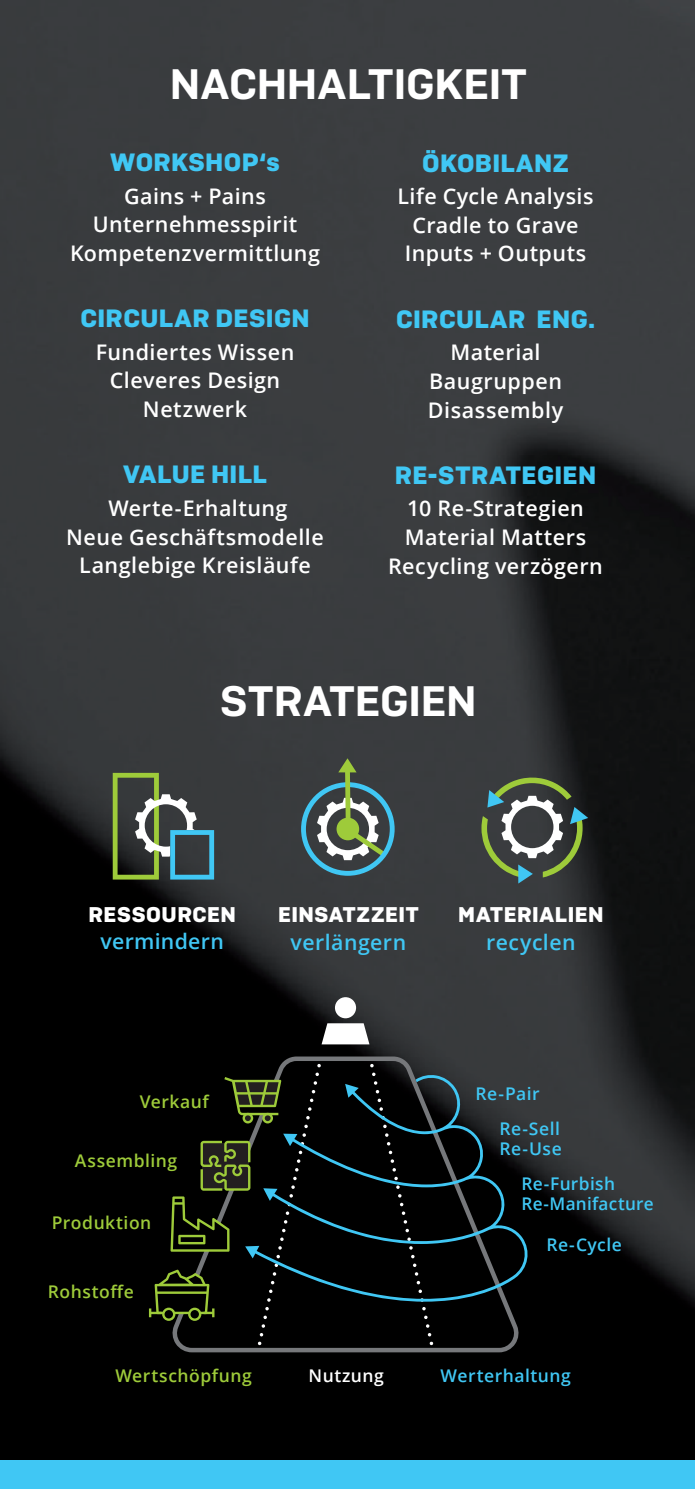
<style>
.page{position:relative;width:695px;height:1489px;background:#fff}
.page>*{position:absolute;margin:0;border:0;box-sizing:border-box;transform-origin:0 0}
.t1{font:600 42.5px "Camber";letter-spacing:-.005em;color:#fff}
.t2{font:700 25px "Camber";letter-spacing:.015em;color:#40c7f4}
.t3{font:600 21.5px/28.8px "Open Sans";letter-spacing:.025em;color:#fff;text-align:center}
.t4{font:700 21.25px "Camber";letter-spacing:.025em;color:#fff}
.t5{font:600 21.25px "Open Sans";letter-spacing:.02em;color:#40c7f4}
.t6{font:600 17.5px/34.5px "Open Sans";letter-spacing:.025em;color:#40c7f4}
.t7{font:600 17.5px "Open Sans";letter-spacing:.03em;color:#9ecb3a}
.t8{font:600 17.5px "Open Sans";letter-spacing:.03em;color:#fff}
</style>
<div class="page">
<img style="left:0;top:0;width:694px;height:1460px">
<div style="left:0;top:1460px;width:694px;height:28px;background:#40c7f4"></div>
<svg style="left:113px;top:772px;width:101px;height:107px;background:#536357"></svg>
<svg style="left:481px;top:777px;width:107px;height:106px;background:#556154"></svg>
<svg style="left:301px;top:782px;width:93px;height:93px;background:#5c7575"></svg>
<div style="left:345px;top:770px;width:5px;height:58px;background:#9ecb3a"></div>
<svg style="left:338px;top:758px;width:18px;height:14px"></svg>
<svg style="left:321px;top:1023px;width:48px;height:21px"></svg>
<div style="left:335px;top:997px;width:21px;height:21px;background:#fff;border-radius:50%"></div>
<svg style="left:171px;top:1056px;width:348px;height:296px;background:#19191a"></svg>
<svg style="left:149px;top:1063px;width:172px;height:281px;background:#101308"></svg>
<svg style="left:245px;top:1074px;width:286px;height:231px;background:#0d1415"></svg>
<h1 class="t1" style="left:170px;top:58px;width:358px">NACHHALTIGKEIT</h1>
<p class="t2" style="left:110px;top:147px;width:171px">WORKSHOP‘s</p>
<p class="t3" style="left:70px;top:181px;width:251px">Gains + Pains<br>Unternehmesspirit<br>Kompetenzvermittlung</p>
<p class="t2" style="left:80px;top:303px;width:231px">CIRCULAR DESIGN</p>
<p class="t3" style="left:96px;top:337px;width:200px">Fundiertes Wissen<br>Cleveres Design<br>Netzwerk</p>
<p class="t2" style="left:123px;top:459px;width:145px">VALUE HILL</p>
<p class="t3" style="left:66px;top:493px;width:259px">Werte-Erhaltung<br>Neue Geschäftsmodelle<br>Langlebige Kreisläufe</p>
<p class="t2" style="left:422px;top:147px;width:148px">ÖKOBILANZ</p>
<p class="t3" style="left:397px;top:181px;width:198px">Life Cycle Analysis<br>Cradle to Grave<br>Inputs + Outputs</p>
<p class="t2" style="left:396px;top:303px;width:200px">CIRCULAR ENG.</p>
<p class="t3" style="left:428px;top:337px;width:137px">Material<br>Baugruppen<br>Disassembly</p>
<p class="t2" style="left:395px;top:459px;width:203px">RE-STRATEGIEN</p>
<p class="t3" style="left:388px;top:493px;width:216px">10 Re-Strategien<br>Material Matters<br>Recycling verzögern</p>
<h1 class="t1" style="left:220px;top:675px;width:258px">STRATEGIEN</h1>
<p class="t4" style="left:88px;top:900px;width:149px">RESSOURCEN</p>
<p class="t5" style="left:101px;top:926px;width:125px">vermindern</p>
<p class="t4" style="left:278px;top:901px;width:142px">EINSATZZEIT</p>
<p class="t5" style="left:290px;top:927px;width:117px">verlängern</p>
<p class="t4" style="left:458px;top:901px;width:147px">MATERIALIEN</p>
<p class="t5" style="left:486px;top:927px;width:91px">recyclen</p>
<p class="t7" style="left:140px;top:1089px;width:71px">Verkauf</p>
<p class="t7" style="left:75px;top:1148px;width:104px">Assembling</p>
<p class="t7" style="left:52px;top:1210px;width:101px">Produktion</p>
<p class="t7" style="left:48px;top:1279px;width:87px">Rohstoffe</p>
<p class="t6" style="left:499px;top:1075px;width:62px;text-indent:-24px">Re-Pair<br>Re-Sell</p>
<p class="t6" style="left:521px;top:1129px;width:95px;line-height:35.5px;text-indent:-22px">Re-Use<br>Re-Furbish</p>
<p class="t6" style="left:521px;top:1186px;width:133px">Re-Manifacture</p>
<p class="t6" style="left:546px;top:1226px;width:77px">Re-Cycle</p>
<p class="t7" style="left:115px;top:1363px;width:138px">Wertschöpfung</p>
<p class="t8" style="left:308px;top:1363px;width:77px">Nutzung</p>
<p class="t6" style="left:440px;top:1357px;width:132px">Werterhaltung</p>
</div>
